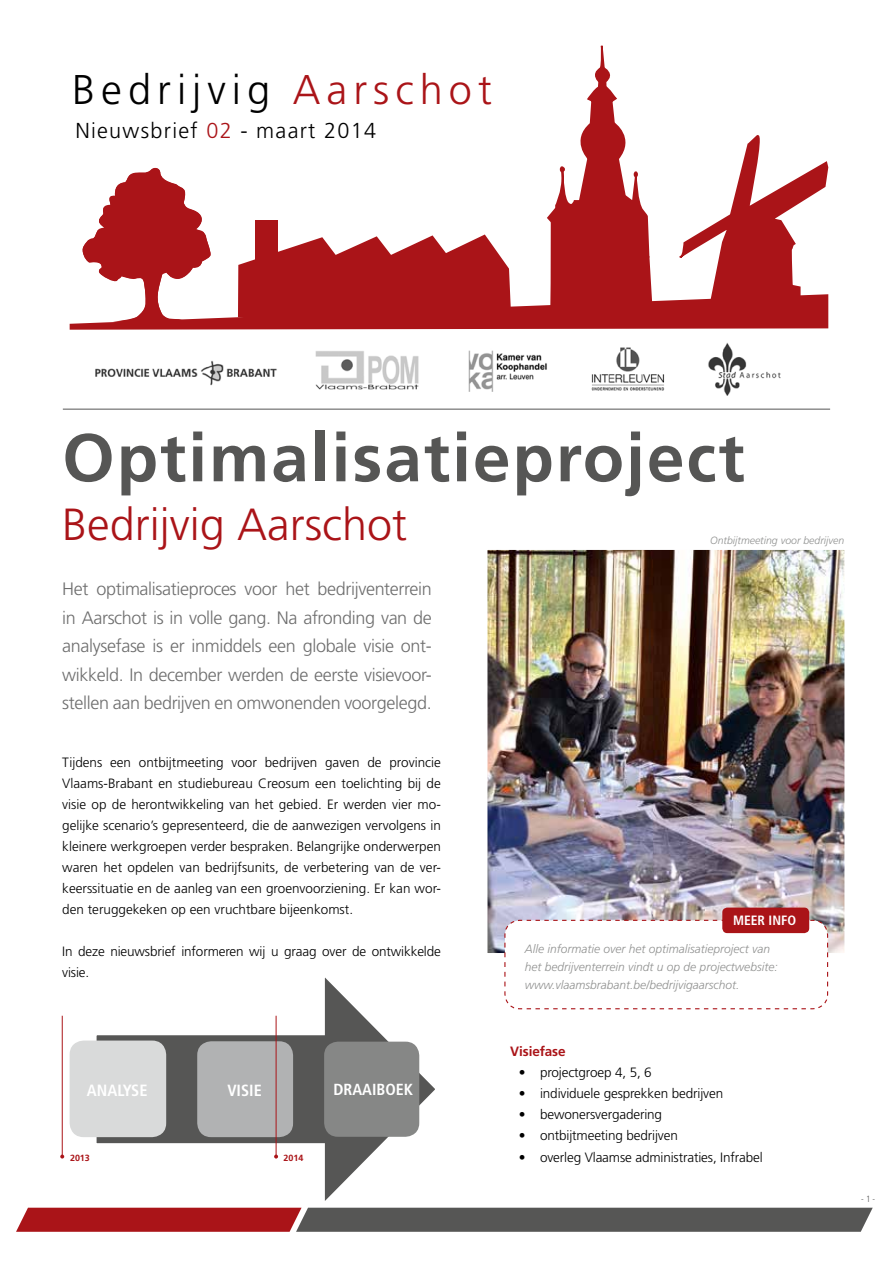
<style>
.page{position:relative;width:893px;height:1263px;background:#fff}
.page>*{position:absolute;margin:0;border:0;box-sizing:border-box;transform-origin:0 0}
.t1{font:700 67.5px "Frutiger";letter-spacing:.03em;color:#565655}
.t2{font:300 45px "Frutiger";color:#aa1418}
.t3{font:300 41.55px "Frutiger";letter-spacing:.145em;color:#000}
.t4{font:300 21.6px "Frutiger";letter-spacing:.06em;color:#000}
.t5{font:300 18px/28.5px "Frutiger";letter-spacing:-.02em;color:#6e6e6e;text-align:justify}
.t6{font:700 condensed 16.35px "Frutiger";color:#fff}
.t7{font:700 condensed 16.2px "Frutiger";color:#fff}
.t8{font:700 condensed 16.05px "Frutiger";color:#fff}
.t9{font:300 13.5px/21px "Frutiger";letter-spacing:-.01em;color:#000;text-align:justify}
.t10{font:700 13.5px "Frutiger";letter-spacing:-.01em;color:#aa1418}
.t11{font:700 condensed 13.5px "Frutiger";color:#fff}
.t12{font:italic 300 12px/18px "Frutiger";color:#919291}
.t13{font:italic 300 10.5px "Frutiger";color:#919291}
.t14{font:700 9px "Frutiger";color:#aa1418}
.t15{font:300 condensed 9px "Frutiger";color:#565655}
.s1{color:#aa1418}
</style>
<div class="page">
<svg style="left:94px;top:977px;width:345px;height:231px"></svg>
<hr style="left:62px;top:1016px;width:1px;height:140px;background:#aa1418">
<svg style="left:60px;top:1154px;width:4px;height:4px"></svg>
<svg style="left:70px;top:46px;width:759px;height:284px"></svg>
<div style="left:255px;top:220px;width:22px;height:57px;background:#aa1418"></div>
<svg style="left:16px;top:1208px;width:857px;height:24px;background:#754646"></svg>
<div style="left:70px;top:1040px;width:96px;height:97px;background:#d9dada;border-radius:14px"></div>
<div style="left:197px;top:1041px;width:96px;height:96px;background:#b1b2b3;border-radius:14px"></div>
<div style="left:324px;top:1042px;width:95px;height:95px;background:#868786;border-radius:14px"></div>
<img style="left:488px;top:551px;width:356px;height:401px">
<svg style="left:504px;top:919px;width:325px;height:91px"></svg>
<div style="left:722px;top:907px;width:87px;height:26px;background:#aa1418;border-radius:5px"></div>
<hr style="left:63px;top:409px;width:767px;height:1px;background:#565655">
<img style="left:95px;top:342px;width:686px;height:53px">
<hr style="left:276px;top:1016px;width:1px;height:140px;background:#aa1418">
<svg style="left:274px;top:1154px;width:4px;height:4px"></svg>
<h3 class="t3" style="left:72px;top:66px;width:421px">Bedrijvig <span class="s1">Aarschot</span></h3>
<h3 class="t4" style="left:75px;top:119px;width:302px">Nieuwsbrief <span class="s1">02</span> - maart 2014</h3>
<h1 class="t1" style="left:62px;top:418px;width:684px">Optimalisatieproject</h1>
<h2 class="t2" style="left:62px;top:498px;width:347px">Bedrijvig Aarschot</h2>
<p class="t13" style="left:710px;top:535px;width:136px">Ontbijtmeeting voor bedrijven</p>
<p class="t5" style="left:62px;top:575px;width:371px">Het optimalisatieproces voor het bedrijventerrein in Aarschot is in volle gang. Na afronding van de analysefase is er inmiddels een globale visie ont&shy;wikkeld. In december werden de eerste visievoor&shy;stellen aan bedrijven en omwonenden voorgelegd.</p>
<p class="t9" style="left:62px;top:752px;width:380px">Tijdens een ontbijtmeeting voor bedrijven gaven de provincie Vlaams-Brabant en studiebureau Creosum een toelichting bij de visie op de herontwikkeling van het gebied. Er werden vier mo&shy;gelijke scenario’s gepresenteerd, die de aanwezigen vervolgens in kleinere werkgroepen verder bespraken. Belangrijke onderwerpen waren het opdelen van bedrijfsunits, de verbetering van de ver&shy;keerssituatie en de aanleg van een groenvoorziening. Er kan wor&shy;den teruggekeken op een vruchtbare bijeenkomst.</p>
<p class="t9" style="left:62px;top:941px;width:380px">In deze nieuwsbrief informeren wij u graag over de ontwikkelde visie.</p>
<p class="t11" style="left:733px;top:912px;width:65px">MEER INFO</p>
<p class="t12" style="left:525px;top:939px;width:254px">Alle informatie over het optimalisatieproject van het bedrijventerrein vindt u op de projectwebsite: www.vlaamsbrabant.be/bedrijvigaarschot.</p>
<p class="t6" style="left:87px;top:1080px;width:62px">ANALYSE</p>
<p class="t7" style="left:227px;top:1080px;width:36px">VISIE</p>
<p class="t8" style="left:333px;top:1080px;width:81px">DRAAIBOEK</p>
<p class="t14" style="left:70px;top:1152px;width:21px">2013</p>
<p class="t14" style="left:284px;top:1152px;width:21px">2014</p>
<p class="t10" style="left:510px;top:1044px;width:57px">Visiefase</p>
<p class="t9" style="left:519px;top:1062px;width:135px">• projectgroep 4, 5, 6</p>
<p class="t9" style="left:519px;top:1083px;width:206px">• individuele gesprekken bedrijven</p>
<p class="t9" style="left:519px;top:1104px;width:145px">• bewonersvergadering</p>
<p class="t9" style="left:519px;top:1125px;width:161px">• ontbijtmeeting bedrijven</p>
<p class="t9" style="left:519px;top:1146px;width:245px">• overleg Vlaamse administraties, Infrabel</p>
<p class="t15" style="left:861px;top:1194px;width:15px">- 1 -</p>
</div>
